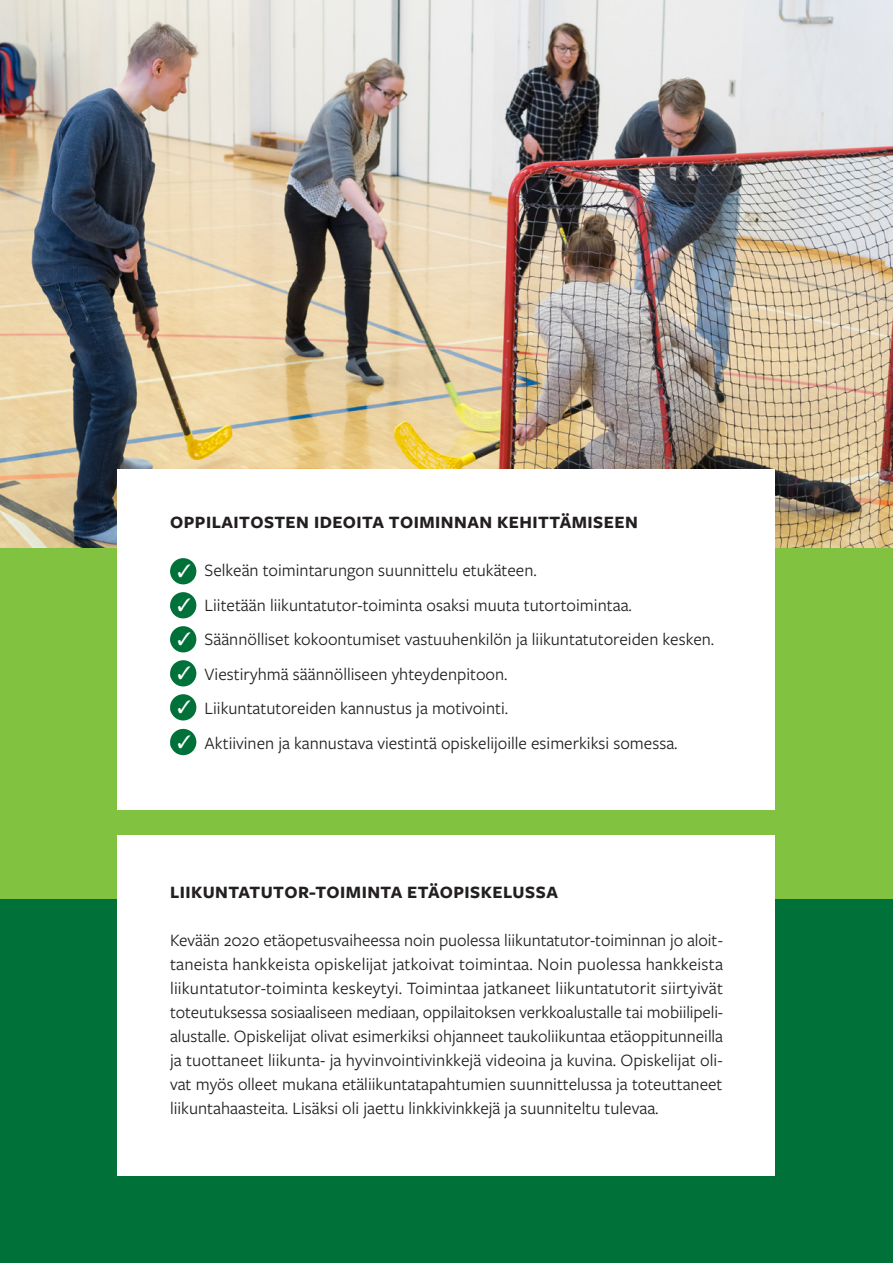
<style>
.page{position:relative;width:893px;height:1263px;background:#fff}
.page>*{position:absolute;margin:0;border:0;box-sizing:border-box;transform-origin:0 0}
.t1{font:18px/24px "Freight Sans Pro";color:#231f20;text-align:justify}
.t2{font:700 18px "Freight Sans Pro";letter-spacing:.025em;color:#231f20}
.t3{font:18px/34.2px "Zapf Dingbats ITC";color:#fff;text-align:justify}
</style>
<div class="page">
<div style="left:0;top:544px;width:893px;height:719px;background:#81c340"></div>
<div style="left:0;top:899px;width:893px;height:364px;background:#007138"></div>
<img style="left:0;top:0;width:893px;height:547px">
<div style="left:118px;top:469px;width:657px;height:340px;background:#fff"></div>
<div style="left:170px;top:558px;width:26px;height:26px;background:#007138;border-radius:50%"></div>
<div style="left:170px;top:592px;width:26px;height:26px;background:#007138;border-radius:50%"></div>
<div style="left:170px;top:626px;width:26px;height:26px;background:#007138;border-radius:50%"></div>
<div style="left:170px;top:660px;width:26px;height:26px;background:#007138;border-radius:50%"></div>
<div style="left:170px;top:694px;width:26px;height:26px;background:#007138;border-radius:50%"></div>
<div style="left:170px;top:729px;width:26px;height:26px;background:#007138;border-radius:50%"></div>
<div style="left:118px;top:836px;width:657px;height:340px;background:#fff"></div>
<p class="t2" style="left:170px;top:510px;width:469px">OPPILAITOSTEN IDEOITA TOIMINNAN KEHITTÄMISEEN</p>
<p class="t1" style="left:170px;top:557px;width:368px">• Selkeän toimintarungon suunnittelu etukäteen.</p>
<p class="t1" style="left:170px;top:592px;width:463px">• Liitetään liikuntatutor-toiminta osaksi muuta tutortoimintaa.</p>
<p class="t1" style="left:170px;top:626px;width:546px">• Säännölliset kokoontumiset vastuuhenkilön ja liikuntatutoreiden kesken.</p>
<p class="t1" style="left:170px;top:661px;width:339px">• Viestiryhmä säännölliseen yhteydenpitoon.</p>
<p class="t1" style="left:170px;top:696px;width:340px">• Liikuntatutoreiden kannustus ja motivointi.</p>
<p class="t1" style="left:170px;top:730px;width:509px">• Aktiivinen ja kannustava viestintä opiskelijoille esimerkiksi somessa.</p>
<p class="t3" style="left:177px;top:554px;width:15px">✓ ✓ ✓ ✓ ✓ ✓</p>
<p class="t2" style="left:170px;top:879px;width:389px">LIIKUNTATUTOR-TOIMINTA ETÄOPISKELUSSA</p>
<p class="t1" style="left:170px;top:927px;width:554px">Kevään 2020 etäopetusvaiheessa noin puolessa liikuntatutor-toiminnan jo aloit&shy;taneista hankkeista opiskelijat jatkoivat toimintaa. Noin puolessa hankkeista liikuntatutor-toiminta keskeytyi. Toimintaa jatkaneet liikuntatutorit siirtyivät toteutuksessa sosiaaliseen mediaan, oppilaitoksen verkkoalustalle tai mobiilipeli&shy;alustalle. Opiskelijat olivat esimerkiksi ohjanneet taukoliikuntaa etäoppitunneilla ja tuottaneet liikunta- ja hyvinvointivinkkejä videoina ja kuvina. Opiskelijat oli&shy;vat myös olleet mukana etäliikuntatapahtumien suunnittelussa ja toteuttaneet liikuntahaasteita. Lisäksi oli jaettu linkkivinkkejä ja suunniteltu tulevaa.</p>
</div>
